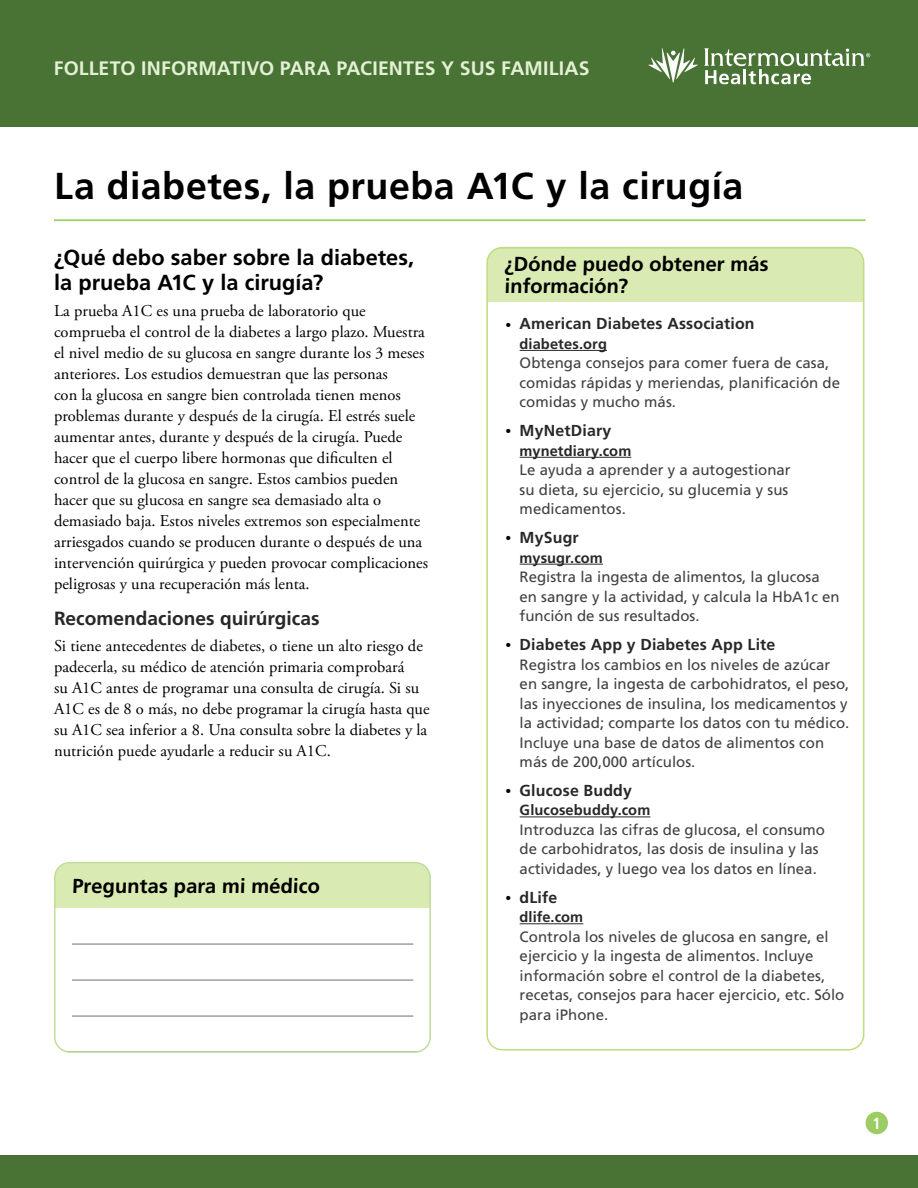
<style>
.page{position:relative;width:918px;height:1188px;background:#fff}
.page>*{position:absolute;margin:0;border:0;box-sizing:border-box;transform-origin:0 0}
.Title__h1{font:700 37.5px "Frutiger LT Std";letter-spacing:.01em;color:#000}
.Level_1__h2{font:700 21.75px/24.8px "Frutiger LT Std";color:#000}
.t1{font:700 20.25px/22.5px "Frutiger LT Std";color:#000}
.t2{font:700 19.5px "Frutiger LT Std";letter-spacing:.005em;color:#e3f0d4}
.Level_2__h3{font:700 19.2px "Frutiger LT Std";color:#292829}
.Main__p{font:16.5px/21px "Adobe Garamond Pro";color:#000}
.t3{font:700 condensed 16.2px "Frutiger LT Std";color:#fff}
.t4{font:700 15.9px "Frutiger LT Std";letter-spacing:.01em;color:#292829}
.t5{font:15px/19.5px "Frutiger LT Std";color:#414042}
.t6{font:700 14.7px "Frutiger LT Std";letter-spacing:.005em;color:#292829}
.s1{font-family:"Adobe Garamond Pro";font-weight:400;font-size:15px;color:#000}
</style>
<div class="page">
<div style="left:0;top:1156px;width:918px;height:32px;background:#497235"></div>
<div style="left:0;top:0;width:918px;height:127px;background:#497235"></div>
<div style="left:866px;top:1112px;width:22px;height:22px;background:#9bcd63;border-radius:50%"></div>
<svg style="left:648px;top:48px;width:50px;height:34px"></svg>
<svg style="left:704px;top:48px;width:166px;height:36px"></svg>
<hr style="left:54px;top:219px;width:812px;height:2px;background:#a1cf6d">
<div style="left:55px;top:863px;width:375px;height:45px;background:#d9ebb3"></div>
<hr style="left:430px;top:863px;width:1px;height:45px;background:#939598">
<hr style="left:430px;top:908px;width:1px;height:143px;background:#939598">
<hr style="left:55px;top:1051px;width:375px;height:1px;background:#939598">
<hr style="left:72px;top:944px;width:341px;height:1px;background:#6d6e71">
<hr style="left:72px;top:980px;width:341px;height:1px;background:#6d6e71">
<hr style="left:72px;top:1016px;width:341px;height:1px;background:#6d6e71">
<div style="left:54px;top:862px;width:377px;height:191px;border:2px solid #bfdd9b;border-radius:15px"></div>
<div style="left:487px;top:248px;width:377px;height:53px;background:#d9ebb3"></div>
<hr style="left:487px;top:248px;width:377px;height:1px;background:#bcbec0">
<hr style="left:487px;top:1049px;width:377px;height:1px;background:#bcbec0">
<hr style="left:487px;top:248px;width:1px;height:53px;background:#d7e9c1">
<hr style="left:487px;top:301px;width:1px;height:748px;background:#d7e9c1">
<hr style="left:520px;top:350px;width:87px;height:1px;background:#292829">
<hr style="left:520px;top:457px;width:111px;height:1px;background:#292829">
<hr style="left:520px;top:564px;width:83px;height:1px;background:#292829">
<hr style="left:520px;top:817px;width:130px;height:1px;background:#292829">
<hr style="left:520px;top:923px;width:63px;height:1px;background:#292829">
<div style="left:486px;top:247px;width:378px;height:804px;border:2px solid #c0dd80;border-radius:15px"></div>
<p class="t2" style="left:54px;top:57px;width:537px">FOLLETO INFORMATIVO PARA PACIENTES Y SUS FAMILIAS</p>
<p class="Title__h1" style="left:54px;top:164px;width:691px">La diabetes, la prueba A1C y la cirugía</p>
<p class="Level_1__h2" style="left:54px;top:245px;width:362px">¿Qué debo saber sobre la diabetes, la prueba A1C y la cirugía?</p>
<p class="Main__p" style="left:54px;top:301px;width:376px">La prueba A1C es una prueba de laboratorio que comprueba el control de la diabetes a largo plazo. Muestra el nivel medio de su glucosa en sangre durante los 3 meses anteriores. Los estudios demuestran que las personas<br>con la glucosa en sangre bien controlada tienen menos problemas durante y después de la cirugía. El estrés suele aumentar antes, durante y después de la cirugía. Puede hacer que el cuerpo libere hormonas que dificulten el control de la glucosa en sangre. Estos cambios pueden hacer que su glucosa en sangre sea demasiado alta o demasiado baja. Estos niveles extremos son especialmente arriesgados cuando se producen durante o después de una intervención quirúrgica y pueden provocar complicaciones peligrosas y una recuperación más lenta.</p>
<p class="Level_2__h3" style="left:54px;top:607px;width:267px">Recomendaciones quirúrgicas</p>
<p class="Main__p" style="left:54px;top:636px;width:377px">Si tiene antecedentes de diabetes, o tiene un alto riesgo de padecerla, su médico de atención primaria comprobará<br>su A1C antes de programar una consulta de cirugía. Si su A1C es de 8 o más, no debe programar la cirugía hasta que su A1C sea inferior a 8. Una consulta sobre la diabetes y la nutrición puede ayudarle a reducir su A1C.</p>
<p class="t1" style="left:72px;top:875px;width:250px">Preguntas para mi médico</p>
<p class="t1" style="left:505px;top:253px;width:266px">¿Dónde puedo obtener más información?</p>
<p class="t4" style="left:505px;top:315px;width:251px"><span class="s1">•</span> American Diabetes Association</p>
<p class="t6" style="left:520px;top:335px;width:89px">diabetes.org</p>
<p class="t5" style="left:520px;top:354px;width:322px">Obtenga consejos para comer fuera de casa, comidas rápidas y meriendas, planificación de comidas y mucho más.</p>
<p class="t4" style="left:505px;top:421px;width:107px"><span class="s1">•</span> MyNetDiary</p>
<p class="t6" style="left:520px;top:442px;width:113px">mynetdiary.com</p>
<p class="t5" style="left:520px;top:460px;width:273px">Le ayuda a aprender y a autogestionar su dieta, su ejercicio, su glucemia y sus medicamentos.</p>
<p class="t4" style="left:505px;top:528px;width:75px"><span class="s1">•</span> MySugr</p>
<p class="t6" style="left:520px;top:549px;width:85px">mysugr.com</p>
<p class="t5" style="left:520px;top:567px;width:322px">Registra la ingesta de alimentos, la glucosa en sangre y la actividad, y calcula la HbA1c en función de sus resultados.</p>
<p class="t4" style="left:505px;top:635px;width:272px"><span class="s1">•</span> Diabetes App y Diabetes App Lite</p>
<p class="t5" style="left:520px;top:655px;width:331px">Registra los cambios en los niveles de azúcar en sangre, la ingesta de carbohidratos, el peso, las inyecciones de insulina, los medicamentos y la actividad; comparte los datos con tu médico.<br>Incluye una base de datos de alimentos con más de 200,000 artículos.</p>
<p class="t4" style="left:505px;top:781px;width:128px"><span class="s1">•</span> Glucose Buddy</p>
<p class="t6" style="left:520px;top:802px;width:132px">Glucosebuddy.com</p>
<p class="t5" style="left:520px;top:820px;width:307px">Introduzca las cifras de glucosa, el consumo de carbohidratos, las dosis de insulina y las actividades, y luego vea los datos en línea.</p>
<p class="t4" style="left:505px;top:888px;width:53px"><span class="s1">•</span> dLife</p>
<p class="t6" style="left:520px;top:909px;width:65px">dlife.com</p>
<p class="t5" style="left:520px;top:927px;width:326px">Controla los niveles de glucosa en sangre, el ejercicio y la ingesta de alimentos. Incluye información sobre el control de la diabetes, recetas, consejos para hacer ejercicio, etc. Sólo para iPhone.</p>
<p class="t3" style="left:873px;top:1113px;width:10px">1</p>
</div>
